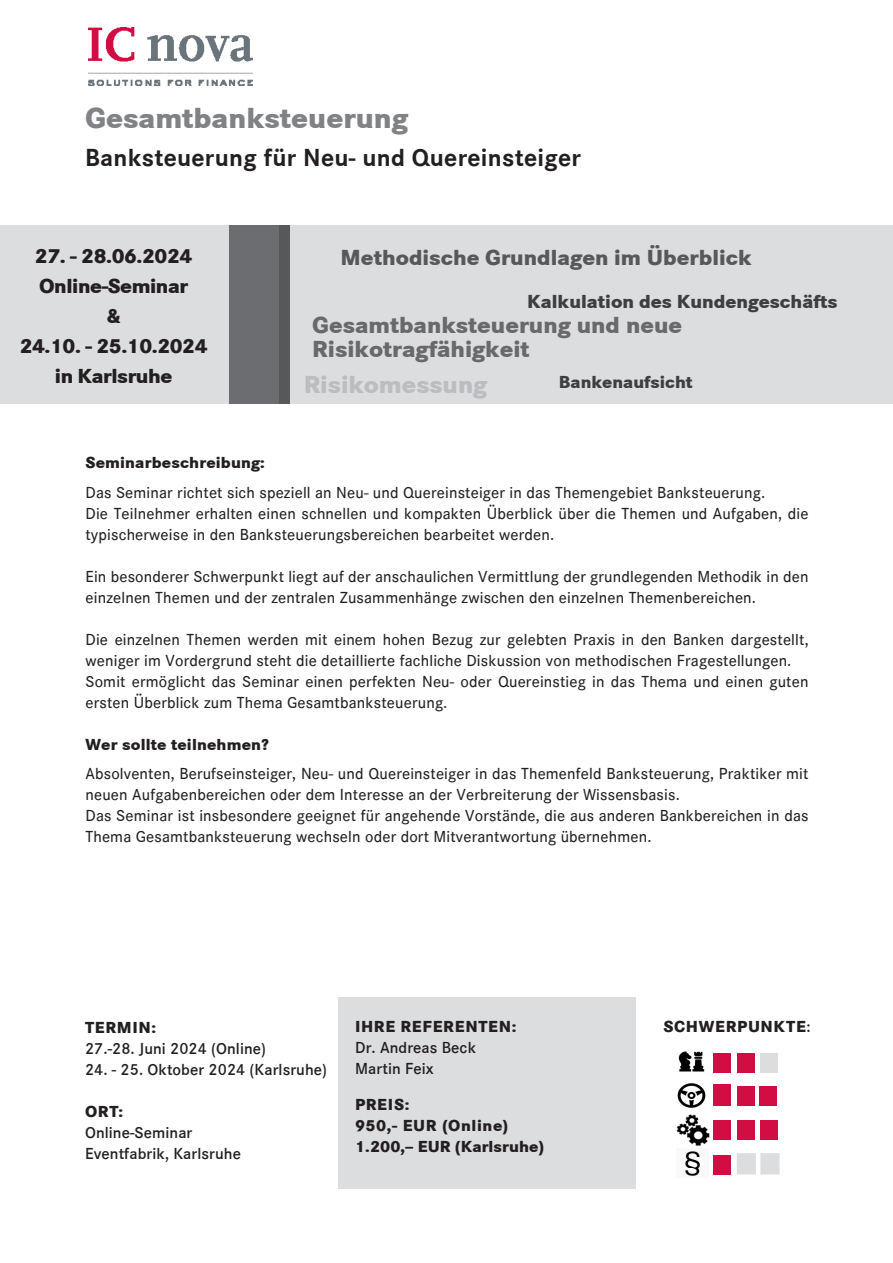
<style>
.page{position:relative;width:893px;height:1263px;background:#fff}
.page>*{position:absolute;margin:0;border:0;box-sizing:border-box;transform-origin:0 0}
.t1{font:800 30px "Corporate S";color:#808285}
.t2{font:700 25.5px "Corporate S";letter-spacing:.01em;color:#231f20}
.t3{font:800 25.5px "Corporate S";color:#bcbdc0}
.t4{font:800 24px/24px "Corporate S";color:#69696c}
.t5{font:800 22.5px "Corporate S";color:#57585a}
.t6{font:800 21px/30px "Corporate S";letter-spacing:-.02em;color:#231f20;text-align:center}
.t7{font:800 19.5px "Corporate S";color:#3e3e3f}
.t8{font:800 18px "Corporate S";color:#3e3e3f}
.Absatz_Seminarziel_H{font:500 16.5px/21px "Corporate S";letter-spacing:.01em;color:#231f20}
.t9{font:600 16.5px/21px "Corporate S";letter-spacing:.005em;color:#231f20}
.Absatz_Seminarziel_H-2{font:800 16.5px/21px "Corporate S";letter-spacing:.01em;color:#231f20}
.Absatz_Seminarziel_H-3{font:800 16.5px/21px "Corporate S";letter-spacing:.04em;color:#231f20}
.s1{font-weight:800}
.s2{font-weight:600}
</style>
<div class="page">
<div style="left:0;top:225px;width:893px;height:179px;background:#dcdddf"></div>
<div style="left:230px;top:225px;width:59px;height:179px;background:#6c6d70"></div>
<div style="left:280px;top:225px;width:10px;height:179px;background:#57585a"></div>
<div style="left:338px;top:997px;width:298px;height:191px;background:#dcdddf"></div>
<div style="left:760px;top:1053px;width:18px;height:20px;background:#dcdddf"></div>
<div style="left:737px;top:1053px;width:17px;height:20px;background:#d20d44"></div>
<div style="left:760px;top:1153px;width:19px;height:21px;background:#dcdddf;border:2px solid #dcdddf"></div>
<div style="left:759px;top:1086px;width:18px;height:20px;background:#d20d44"></div>
<div style="left:760px;top:1120px;width:18px;height:20px;background:#d20d44"></div>
<div style="left:737px;top:1086px;width:17px;height:20px;background:#d20d44"></div>
<div style="left:737px;top:1120px;width:17px;height:20px;background:#d20d44"></div>
<div style="left:737px;top:1153px;width:19px;height:21px;background:#dcdddf"></div>
<div style="left:713px;top:1120px;width:18px;height:20px;background:#d20d44"></div>
<div style="left:713px;top:1155px;width:18px;height:19px;background:#d20d44"></div>
<div style="left:713px;top:1084px;width:18px;height:22px;background:#d20d44"></div>
<div style="left:713px;top:1053px;width:18px;height:20px;background:#d20d44"></div>
<img style="left:678px;top:1051px;width:27px;height:21px">
<img style="left:677px;top:1083px;width:29px;height:25px">
<img style="left:676px;top:1114px;width:34px;height:32px">
<img style="left:685px;top:1151px;width:15px;height:25px">
<img style="left:89px;top:28px;width:164px;height:57px">
<p class="t1" style="left:85px;top:97px;width:325px">Gesamtbanksteuerung</p>
<p class="t2" style="left:85px;top:140px;width:498px">Banksteuerung für Neu- und Quereinsteiger</p>
<p class="t5" style="left:341px;top:242px;width:412px">Methodische Grundlagen im Überblick</p>
<p class="t6" style="left:35px;top:240px;width:159px">27. - 28.06.2024</p>
<p class="t6" style="left:20px;top:270px;width:189px">Online-Seminar<br>&amp;<br>24.10. - 25.10.2024</p>
<p class="t6" style="left:55px;top:360px;width:119px">in Karlsruhe</p>
<p class="t8" style="left:559px;top:369px;width:135px">Bankenaufsicht</p>
<p class="t7" style="left:527px;top:288px;width:312px">Kalkulation des Kundengeschäfts</p>
<p class="t4" style="left:312px;top:312px;width:371px">Gesamtbanksteuerung und neue<br>Risikotragfähigkeit</p>
<p class="t3" style="left:304px;top:367px;width:185px">Risikomessung</p>
<p class="Absatz_Seminarziel_H-2" style="left:85px;top:452px;width:181px">Seminarbeschreibung:</p>
<p class="Absatz_Seminarziel_H" style="left:85px;top:481px;width:681px">Das Seminar richtet sich speziell an Neu- und Quereinsteiger in das Themengebiet Banksteuerung.</p>
<p class="Absatz_Seminarziel_H" style="left:85px;top:502px;width:724px">Die Teilnehmer erhalten einen schnellen und kompakten Überblick über die Themen und Aufgaben, die typischerweise in den Banksteuerungsbereichen bearbeitet werden.</p>
<p class="Absatz_Seminarziel_H" style="left:85px;top:565px;width:725px">Ein besonderer Schwerpunkt liegt auf der anschaulichen Vermittlung der grundlegenden Methodik in den einzelnen Themen und der zentralen Zusammenhänge zwischen den einzelnen Themenbereichen.</p>
<p class="Absatz_Seminarziel_H" style="left:85px;top:628px;width:725px">Die einzelnen Themen werden mit einem hohen Bezug zur gelebten Praxis in den Banken dargestellt, weniger im Vordergrund steht die detaillierte fachliche Diskussion von methodischen Fragestellungen.</p>
<p class="Absatz_Seminarziel_H" style="left:85px;top:670px;width:725px">Somit ermöglicht das Seminar einen perfekten Neu- oder Quereinstieg in das Thema und einen guten ersten Überblick zum Thema Gesamtbanksteuerung.</p>
<p class="Absatz_Seminarziel_H-2" style="left:85px;top:733px;width:185px">Wer sollte teilnehmen?</p>
<p class="Absatz_Seminarziel_H" style="left:85px;top:763px;width:725px">Absolventen, Berufseinsteiger, Neu- und Quereinsteiger in das Themenfeld Banksteuerung, Praktiker mit neuen Aufgabenbereichen oder dem Interesse an der Verbreiterung der Wissensbasis.</p>
<p class="Absatz_Seminarziel_H" style="left:85px;top:805px;width:724px">Das Seminar ist insbesondere geeignet für angehende Vorstände, die aus anderen Bankbereichen in das<br>Thema Gesamtbanksteuerung wechseln oder dort Mitverantwortung übernehmen.</p>
<p class="t9" style="left:85px;top:1017px;width:183px"><span class="s1">TERMIN:<br></span>27.-28. Juni 2024 (Online)</p>
<p class="t9" style="left:85px;top:1059px;width:244px">24. - 25. Oktober 2024 (Karlsruhe)</p>
<p class="t9" style="left:85px;top:1101px;width:109px"><span class="s1">ORT:<br></span>Online-Seminar</p>
<p class="t9" style="left:85px;top:1143px;width:157px">Eventfabrik, Karlsruhe</p>
<p class="Absatz_Seminarziel_H-3" style="left:355px;top:1015px;width:163px">IHRE REFERENTEN:<br><span class="s2">Dr. Andreas Beck</span></p>
<p class="t9" style="left:355px;top:1049px;width:80px;line-height:36px">Martin Feix<br><span class="s1">PREIS:</span></p>
<p class="Absatz_Seminarziel_H-2" style="left:355px;top:1114px;width:191px">950,- EUR (Online)<br>1.200,– EUR (Karlsruhe)</p>
<p class="Absatz_Seminarziel_H-3" style="left:663px;top:1015px;width:149px">SCHWERPUNKTE<span class="s2">:</span></p>
</div>
